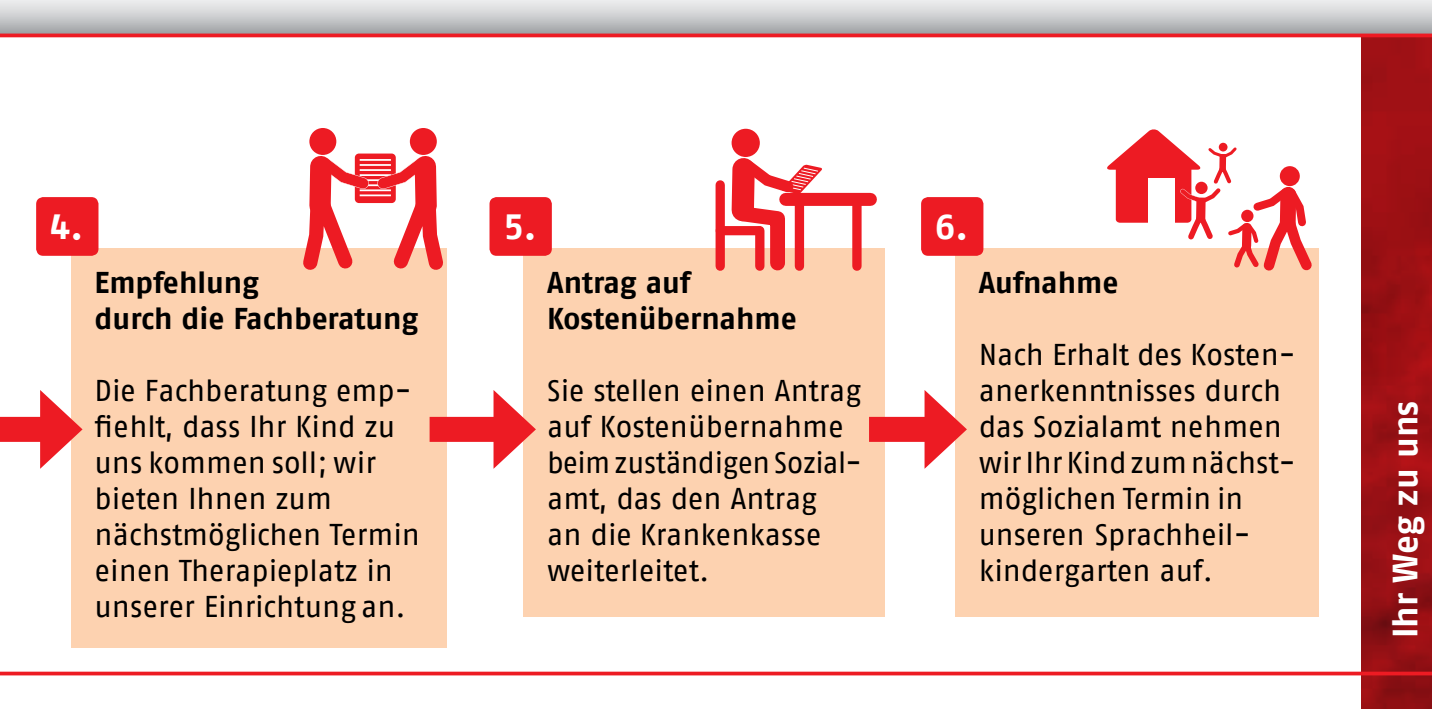
<style>
.page{position:relative;width:1432px;height:709px;background:#fff}
.page>*{position:absolute;margin:0;border:0;box-sizing:border-box;transform-origin:0 0}
.t1{font:700 35px "AWO Fago Office";color:#fff}
.t2{font:30px/36px "AWO Fago Office";color:#000}
.t3{font:700 30px/36px "AWO Fago Office";letter-spacing:-.005em;color:#000}
</style>
<div class="page">
<svg style="left:1361px;top:37px;width:70px;height:672px;background:#9a1014"></svg>
<svg style="left:0;top:0;width:1431px;height:34px;background:#cac8ca"></svg>
<hr style="left:0;top:34px;width:1431px;height:3px;background:#ed1b23">
<svg style="left:0;top:671px;width:1431px;height:4px;background:#ef3f45"></svg>
<div style="left:71px;top:248px;width:375px;height:399px;background:#fdd2b0"></div>
<div style="left:523px;top:248px;width:361px;height:369px;background:#fdd2b0"></div>
<div style="left:955px;top:248px;width:363px;height:369px;background:#fdd2b0"></div>
<div style="left:36px;top:197px;width:62px;height:59px;background:#ed1b23;border-radius:7px"></div>
<div style="left:489px;top:197px;width:63px;height:59px;background:#ed1b23;border-radius:7px"></div>
<div style="left:921px;top:197px;width:62px;height:59px;background:#ed1b23;border-radius:7px"></div>
<div style="left:0;top:417px;width:57px;height:25px;background:#ed1b23"></div>
<svg style="left:40px;top:390px;width:43px;height:79px"></svg>
<div style="left:429px;top:417px;width:81px;height:25px;background:#ed1b23"></div>
<svg style="left:493px;top:390px;width:43px;height:79px"></svg>
<div style="left:869px;top:417px;width:72px;height:25px;background:#ed1b23"></div>
<svg style="left:924px;top:390px;width:43px;height:79px"></svg>
<div style="left:355px;top:153px;width:41px;height:50px;background:#ed1b23;border-radius:4px"></div>
<hr style="left:360px;top:159px;width:31px;height:2px;background:#fff">
<hr style="left:360px;top:164px;width:31px;height:2px;background:#fff">
<hr style="left:360px;top:169px;width:31px;height:2px;background:#fff">
<hr style="left:360px;top:174px;width:31px;height:2px;background:#fff">
<hr style="left:360px;top:179px;width:31px;height:2px;background:#fff">
<hr style="left:360px;top:184px;width:31px;height:2px;background:#fff">
<hr style="left:360px;top:189px;width:31px;height:2px;background:#fff">
<hr style="left:360px;top:194px;width:31px;height:2px;background:#fff">
<div style="left:309px;top:128px;width:27px;height:27px;background:#ed1b23;border-radius:50%"></div>
<svg style="left:303px;top:145px;width:66px;height:125px"></svg>
<div style="left:410px;top:128px;width:27px;height:27px;background:#ed1b23;border-radius:50%"></div>
<svg style="left:377px;top:145px;width:70px;height:135px"></svg>
<div style="left:715px;top:185px;width:10px;height:81px;background:#ed1b23"></div>
<div style="left:786px;top:193px;width:84px;height:13px;background:#ed1b23"></div>
<div style="left:852px;top:199px;width:9px;height:67px;background:#ed1b23"></div>
<div style="left:731px;top:129px;width:29px;height:28px;background:#ed1b23;border-radius:50%"></div>
<svg style="left:720px;top:146px;width:102px;height:125px"></svg>
<svg style="left:1107px;top:129px;width:212px;height:150px"></svg>
<p class="t1" style="left:50px;top:206px;width:34px">4.</p>
<p class="t1" style="left:504px;top:206px;width:34px">5.</p>
<p class="t1" style="left:935px;top:206px;width:34px">6.</p>
<p class="t3" style="left:94px;top:264px;width:325px">Empfehlung<br>durch die Fachberatung</p>
<p class="t2" style="left:94px;top:372px;width:327px">Die Fachberatung emp&shy;fiehlt, dass Ihr Kind zu uns kommen soll; wir bieten Ihnen zum nächstmöglichen Termin einen Therapieplatz in unserer Einrichtung an.</p>
<p class="t3" style="left:547px;top:264px;width:251px">Antrag auf<br>Kostenübernahme</p>
<p class="t2" style="left:547px;top:372px;width:316px">Sie stellen einen Antrag auf Kostenübernahme beim zuständigen Sozial&shy;amt, das den Antrag<br>an die Krankenkasse weiterleitet.</p>
<p class="t3" style="left:979px;top:264px;width:141px">Aufnahme</p>
<p class="t2" style="left:979px;top:336px;width:318px">Nach Erhalt des Kosten&shy;anerkenntnisses durch das Sozialamt nehmen wir Ihr Kind zum nächst&shy;möglichen Termin in unseren Sprachheil&shy;kindergarten auf.</p>
<p class="t1" style="left:1384px;top:638px;width:238px;rotate:-90deg">Ihr Weg zu uns</p>
</div>
